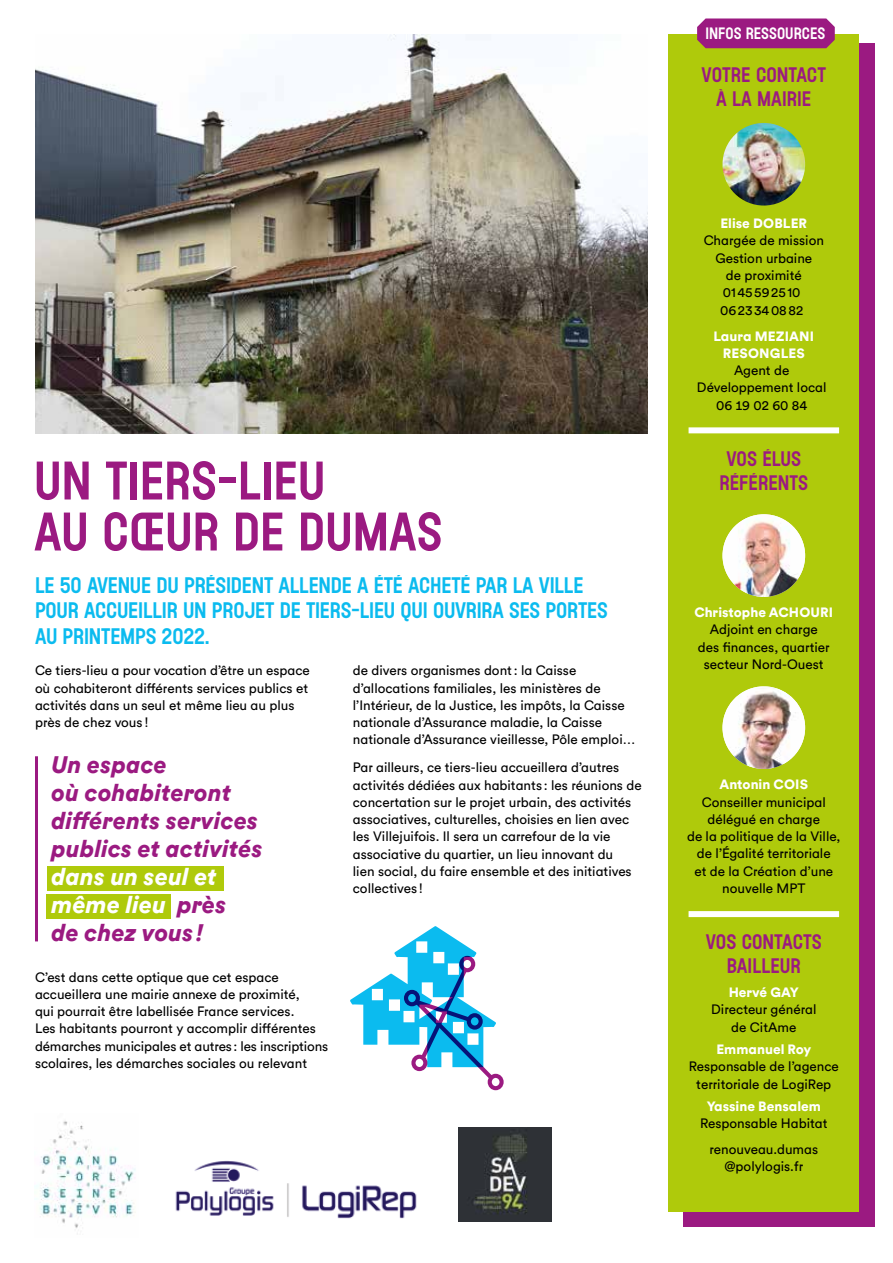
<style>
.page{position:relative;width:893px;height:1263px;background:#fff}
.page>*{position:absolute;margin:0;border:0;box-sizing:border-box;transform-origin:0 0}
.t1{font:54.15px/51px "Plaak 4 Terme 44 Bold A";color:#9b1a81}
.t2{font:italic 900 23.85px/28px "Circular XXTT";color:#9b1a81}
.t3{font:italic 900 23.85px/28px "Circular XXTT";color:#fff}
.t4{font:22.5px/25.5px "Plaak 4 Terme 44 Bold A";letter-spacing:-.01em;color:#0bbbef}
.t5{font:21px/24px "Plaak 4 Terme 44 Bold A";color:#9b1a81;text-align:center}
.t6{font:16.5px "Plaak 4 Terme 44 Bold A";color:#fff}
.t7{font:13.5px/17.2px "Circular Std";color:#000;text-align:center}
.t8{font:900 13.5px/17.2px "Circular XXTT";color:#fff;text-align:center}
.s1{color:#9b1a81}
</style>
<div class="page">
<img style="left:175px;top:1160px;width:242px;height:59px">
<div style="left:683px;top:43px;width:191px;height:1184px;background:#9b1a81"></div>
<img style="left:35px;top:34px;width:612px;height:399px">
<div style="left:669px;top:34px;width:190px;height:1178px;background:#afca0b"></div>
<img style="left:722px;top:123px;width:83px;height:83px;border-radius:41px">
<img style="left:722px;top:514px;width:83px;height:83px;border-radius:41px">
<img style="left:722px;top:686px;width:83px;height:83px;border-radius:40px">
<svg style="left:697px;top:18px;width:138px;height:30px;background:#9e2583"></svg>
<div style="left:692px;top:427px;width:144px;height:6px;background:#fff"></div>
<div style="left:692px;top:911px;width:144px;height:6px;background:#fff"></div>
<img style="left:458px;top:1127px;width:94px;height:94px">
<img style="left:34px;top:1121px;width:102px;height:113px">
<div style="left:47px;top:894px;width:124px;height:24px;background:#afca0b"></div>
<div style="left:47px;top:866px;width:177px;height:25px;background:#afca0b"></div>
<hr style="left:35px;top:756px;width:3px;height:185px;background:#9b1a81">
<div style="left:488px;top:1074px;width:16px;height:16px;border:4px solid #9b1a81;border-radius:50%"></div>
<svg style="left:350px;top:926px;width:146px;height:157px"></svg>
<h1 class="t1" style="left:34px;top:455px;width:410px">UN TIERS-LIEU<br>AU CŒUR DE DUMAS</h1>
<h3 class="t4" style="left:35px;top:572px;width:574px">LE 50 AVENUE DU PRÉSIDENT ALLENDE A ÉTÉ ACHETÉ PAR LA VILLE<br>POUR ACCUEILLIR UN PROJET DE TIERS-LIEU QUI OUVRIRA SES PORTES<br>AU PRINTEMPS 2022.</h3>
<p class="t7" style="left:35px;top:662px;width:276px;text-align:left">Ce tiers-lieu a pour vocation d’être un espace où cohabiteront différents services publics et activités dans un seul et même lieu au plus près de chez vous !</p>
<h2 class="t2" style="left:51px;top:750px;width:213px">Un espace<br>où cohabiteront différents services publics et activités</h2>
<h2 class="t3" style="left:51px;top:862px;width:177px">dans un seul et même lieu <span class="s1">près de chez vous !</span></h2>
<p class="t7" style="left:35px;top:968px;width:295px;text-align:left">C’est dans cette optique que cet espace accueillera une mairie annexe de proximité,<br>qui pourrait être labellisée France services.<br>Les habitants pourront y accomplir différentes démarches municipales et autres: les inscriptions scolaires, les démarches sociales ou relevant</p>
<p class="t7" style="left:353px;top:662px;width:284px;text-align:left">de divers organismes dont: la Caisse d’allocations familiales, les ministères de l’Intérieur, de la Justice, les impôts, la Caisse nationale d’Assurance maladie, la Caisse nationale d’Assurance vieillesse, Pôle emploi…</p>
<p class="t7" style="left:353px;top:759px;width:290px;text-align:left">Par ailleurs, ce tiers-lieu accueillera d’autres activités dédiées aux habitants : les réunions de concertation sur le projet urbain, des activités associatives, culturelles, choisies en lien avec les Villejuifois. Il sera un carrefour de la vie associative du quartier, un lieu innovant du<br>lien social, du faire ensemble et des initiatives collectives !</p>
<p class="t6" style="left:705px;top:25px;width:122px">INFOS RESSOURCES</p>
<h3 class="t5" style="left:701px;top:63px;width:126px">VOTRE CONTACT<br>À LA MAIRIE</h3>
<p class="t8" style="left:720px;top:214px;width:88px">Elise DOBLER</p>
<p class="t7" style="left:704px;top:232px;width:122px">Chargée de mission<br>Gestion urbaine<br>de proximité<br>0145592510<br>0623340882</p>
<p class="t8" style="left:713px;top:327px;width:102px">Laura MEZIANI<br>RESONGLES</p>
<p class="t7" style="left:697px;top:361px;width:131px">Agent de<br>Développement local<br>06 19 02 60 84</p>
<h3 class="t5" style="left:719px;top:446px;width:90px">VOS ÉLUS<br>RÉFÉRENTS</h3>
<p class="t8" style="left:694px;top:603px;width:140px">Christophe ACHOURI</p>
<p class="t7" style="left:698px;top:621px;width:133px">Adjoint en charge des finances, quartier secteur Nord-Ouest</p>
<p class="t8" style="left:719px;top:775px;width:90px">Antonin COIS</p>
<p class="t7" style="left:687px;top:793px;width:155px">Conseiller municipal délégué en charge<br>de la politique de la Ville, de l’Égalité territoriale<br>et de la Création d’une nouvelle MPT</p>
<h3 class="t5" style="left:706px;top:930px;width:118px">VOS CONTACTS<br>BAILLEUR</h3>
<p class="t8" style="left:729px;top:983px;width:72px">Hervé GAY</p>
<p class="t7" style="left:711px;top:1001px;width:107px">Directeur général de CitAme</p>
<p class="t8" style="left:716px;top:1040px;width:96px">Emmanuel Roy</p>
<p class="t7" style="left:689px;top:1058px;width:152px">Responsable de l’agence territoriale de LogiRep</p>
<p class="t8" style="left:707px;top:1097px;width:116px">Yassine Bensalem</p>
<p class="t7" style="left:700px;top:1111px;width:129px;line-height:25.8px">Responsable Habitat renouveau.dumas</p>
<p class="t7" style="left:724px;top:1158px;width:80px">@polylogis.fr</p>
</div>
